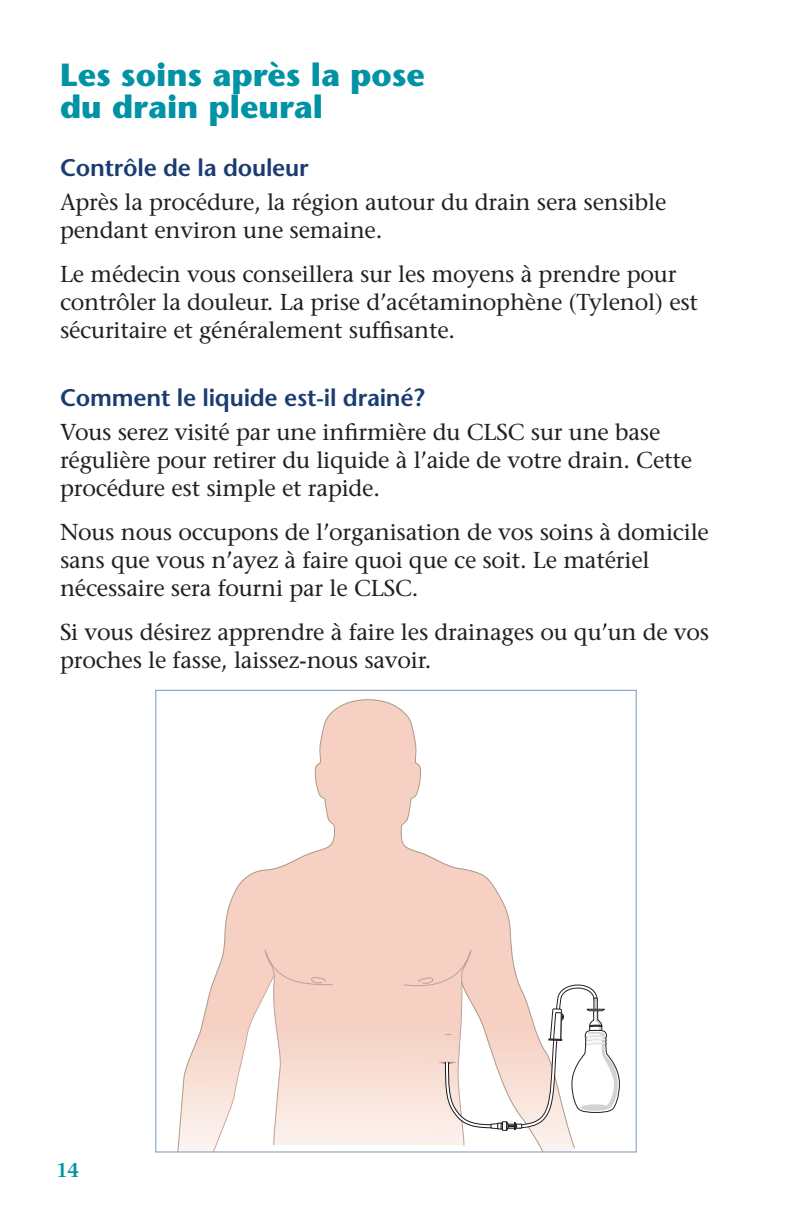
<style>
.page{position:relative;width:792px;height:1224px;background:#fff}
.page>*{position:absolute;margin:0;border:0;box-sizing:border-box;transform-origin:0 0}
.Titles_FRE{font:700 32px/32px "Stone Sans";color:#0093a5}
.Secondary_titles_sma{font:600 24px "Stone Sans";letter-spacing:-.01em;color:#1a3c71}
.Body_Text_FRE{font:23px/28px "Stone Serif";letter-spacing:-.01em;color:#231f20}
.t1{font:600 20px "Stone Serif";color:#0093a5}
</style>
<div class="page">
<svg style="left:177px;top:699px;width:338px;height:451px"></svg>
<svg style="left:204px;top:939px;width:129px;height:211px"></svg>
<svg style="left:416px;top:970px;width:204px;height:180px"></svg>
<p class="Titles_FRE" style="left:60px;top:58px;width:366px">Les soins après la pose du drain pleural</p>
<p class="Secondary_titles_sma" style="left:60px;top:152px;width:250px">Contrôle de la douleur</p>
<p class="Body_Text_FRE" style="left:60px;top:187px;width:608px">Après la procédure, la région autour du drain sera sensible pendant environ une semaine.</p>
<p class="Body_Text_FRE" style="left:60px;top:259px;width:640px">Le médecin vous conseillera sur les moyens à prendre pour contrôler la douleur. La prise d’acétaminophène (Tylenol) est sécuritaire et généralement suffisante.</p>
<p class="Secondary_titles_sma" style="left:60px;top:382px;width:366px">Comment le liquide est-il drainé?</p>
<p class="Body_Text_FRE" style="left:60px;top:417px;width:634px">Vous serez visité par une infirmière du CLSC sur une base régulière pour retirer du liquide à l’aide de votre drain. Cette procédure est simple et rapide.</p>
<p class="Body_Text_FRE" style="left:60px;top:517px;width:651px">Nous nous occupons de l’organisation de vos soins à domicile sans que vous n’ayez à faire quoi que ce soit. Le matériel nécessaire sera fourni par le CLSC.</p>
<p class="Body_Text_FRE" style="left:60px;top:617px;width:651px">Si vous désirez apprendre à faire les drainages ou qu’un de vos proches le fasse, laissez-nous savoir.</p>
<p class="t1" style="left:56px;top:1158px;width:25px">14</p>
</div>
